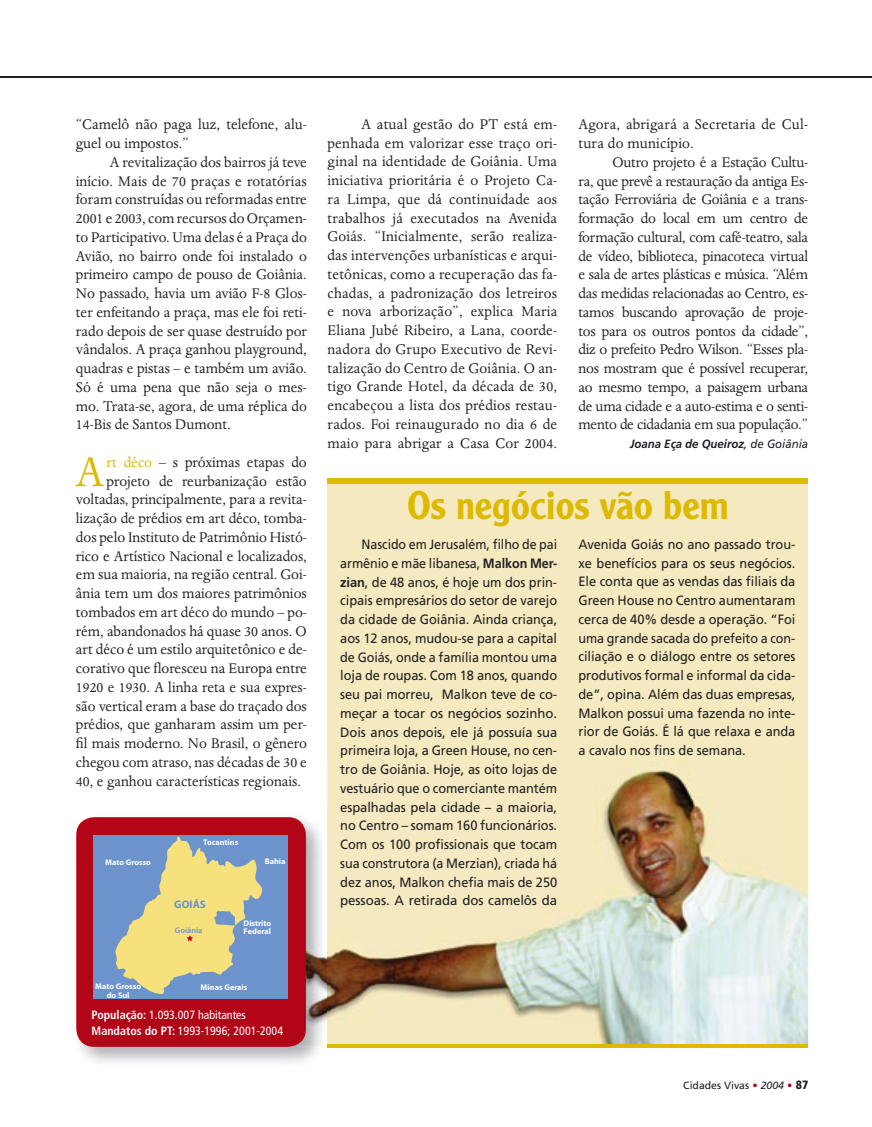
<style>
.page{position:relative;width:872px;height:1127px;background:#fff}
.page>*{position:absolute;margin:0;border:0;box-sizing:border-box;transform-origin:0 0}
.t1{font:47.7px "Dante MT Std";color:#ddb900;scale:.95 1}
.t2{font:500 39px "Clearface Gothic LT Std";color:#ddb900}
.t3{font:16.2px/18.8px "Dante MT Std";color:#212125;text-align:justify;scale:.95 1}
.t4{font:13.5px/18.8px "Frutiger LT Std";letter-spacing:-.005em;color:#212125;text-align:justify;scale:.92 1}
.t5{font:13.5px/18.8px "Frutiger LT Std";letter-spacing:-.005em;color:#212125;text-align:justify;scale:.95 1}
.t6{font:condensed 12px/16.5px "Frutiger LT Std";color:#fff}
.t7{font:italic 700 12px "Frutiger LT Std";color:#212125;scale:.95 1}
.t8{font:700 10.95px "Myriad Pro";color:#6c93cc}
.t9{font:10.5px "Frutiger LT Std";color:#212125}
.t10{font:700 8.25px/8.2px "Myriad Pro";color:#fff}
.t11{font:600 8.25px "Myriad Pro";color:#6c93cc}
.s1{color:#ddb900}
.s2{font-weight:700}
.s3{font-weight:400}
.s4{font-weight:900;color:#b20518}
.s5{font-style:italic}
.s6{font-weight:900;font-size:12px}
</style>
<div class="page">
<hr style="left:0;top:76px;width:872px;height:1px;background:#212125">
<div style="left:327px;top:481px;width:481px;height:565px;background:#f5eabf"></div>
<img style="left:327px;top:760px;width:481px;height:284px">
<img style="left:297px;top:817px;width:30px;height:230px">
<img style="left:327px;top:811px;width:4px;height:233px">
<div style="left:76px;top:817px;width:230px;height:230px;background:#b20518;border-radius:18px"></div>
<div style="left:327px;top:478px;width:481px;height:6px;background:#ddb900"></div>
<hr style="left:327px;top:1044px;width:481px;height:4px;background:#ddb900">
<div style="left:93px;top:836px;width:194px;height:163px;background:#6c93cc"></div>
<svg style="left:115px;top:837px;width:148px;height:157px"></svg>
<p class="t3" style="left:76px;top:115px;width:244px">“Camelô não paga luz, telefone, alu&shy;guel ou impostos.”</p>
<p class="t3" style="left:76px;top:153px;width:245px;text-indent:34px">A revitalização dos bairros já teve início. Mais de 70 praças e rotatórias foram construídas ou reformadas entre 2001 e 2003, com recursos do Orçamen&shy;to Participativo. Uma delas é a Praça do Avião, no bairro onde foi instalado o primeiro campo de pouso de Goiânia.<br>No passado, havia um avião F-8 Glos&shy;ter enfeitando a praça, mas ele foi reti&shy;rado depois de ser quase destruído por vândalos. A praça ganhou playground, quadras e pistas – e também um avião.<br>Só é uma pena que não seja o mes&shy;mo. Trata-se, agora, de uma réplica do 14-Bis de Santos Dumont.</p>
<h1 class="t1" style="left:76px;top:443px;width:31px">A</h1>
<p class="t3" style="left:106px;top:453px;width:212px"><span class="s1">rt déco</span> – s próximas etapas do</p>
<p class="t3" style="left:106px;top:471px;width:212px">projeto de reurbanização estão</p>
<p class="t3" style="left:76px;top:490px;width:244px">voltadas, principalmente, para a revita-</p>
<p class="t3" style="left:76px;top:509px;width:244px">lização de prédios em art déco, tomba-</p>
<p class="t3" style="left:76px;top:528px;width:244px">dos pelo Instituto de Patrimônio Histó-</p>
<p class="t3" style="left:76px;top:546px;width:244px">rico e Artístico Nacional e localizados,</p>
<p class="t3" style="left:76px;top:565px;width:244px">em sua maioria, na região central. Goi-</p>
<p class="t3" style="left:76px;top:584px;width:244px">ânia tem um dos maiores patrimônios</p>
<p class="t3" style="left:76px;top:603px;width:244px">tombados em art déco do mundo – po-</p>
<p class="t3" style="left:76px;top:621px;width:244px">rém, abandonados há quase 30 anos. O</p>
<p class="t3" style="left:76px;top:640px;width:245px">art déco é um estilo arquitetônico e de-</p>
<p class="t3" style="left:76px;top:659px;width:244px">corativo que floresceu na Europa entre</p>
<p class="t3" style="left:76px;top:678px;width:244px">1920 e 1930. A linha reta e sua expres-</p>
<p class="t3" style="left:76px;top:696px;width:244px">são vertical eram a base do traçado dos</p>
<p class="t3" style="left:76px;top:715px;width:244px">prédios, que ganharam assim um per-</p>
<p class="t3" style="left:76px;top:734px;width:244px">fil mais moderno. No Brasil, o gênero</p>
<p class="t3" style="left:76px;top:753px;width:244px">chegou com atraso, nas décadas de 30 e</p>
<p class="t3" style="left:76px;top:771px;width:238px">40, e ganhou características regionais.</p>
<p class="t10" style="left:203px;top:839px;width:37px">Tocantins</p>
<p class="t10" style="left:105px;top:858px;width:47px">Mato Grosso</p>
<p class="t10" style="left:265px;top:857px;width:22px">Bahia</p>
<p class="t8" style="left:174px;top:898px;width:33px">GOIÁS</p>
<p class="t11" style="left:175px;top:925px;width:29px">Goiânia</p>
<p class="t10" style="left:244px;top:919px;width:29px">Distrito<br>Federal</p>
<p class="t10" style="left:95px;top:982px;width:47px">Mato Grosso</p>
<p class="t10" style="left:201px;top:983px;width:48px">Minas Gerais</p>
<p class="t10" style="left:107px;top:991px;width:24px">do Sul</p>
<p class="t6" style="left:92px;top:1006px;width:193px"><span class="s2">População:</span> 1.093.007 habitantes<br><span class="s2">Mandatos do PT:</span> 1993-1996; 2001-2004</p>
<p class="t3" style="left:327px;top:115px;width:243px;text-indent:34px">A atual gestão do PT está em&shy;penhada em valorizar esse traço ori&shy;ginal na identidade de Goiânia. Uma iniciativa prioritária é o Projeto Ca&shy;ra Limpa, que dá continuidade aos trabalhos já executados na Avenida Goiás. “Inicialmente, serão realiza&shy;das intervenções urbanísticas e arqui&shy;tetônicas, como a recuperação das fa&shy;chadas, a padronização dos letreiros e nova arborização”, explica Maria Eliana Jubé Ribeiro, a Lana, coorde&shy;nadora do Grupo Executivo de Revi&shy;talização do Centro de Goiânia. O an&shy;tigo Grande Hotel, da década de 30, encabeçou a lista dos prédios restau&shy;rados. Foi reinaugurado no dia 6 de maio para abrigar a Casa Cor 2004.</p>
<p class="t3" style="left:578px;top:115px;width:243px">Agora, abrigará a Secretaria de Cul&shy;tura do município.</p>
<p class="t3" style="left:578px;top:153px;width:243px;text-indent:34px">Outro projeto é a Estação Cultu&shy;ra, que prevê a restauração da antiga Es&shy;tação Ferroviária de Goiânia e a trans&shy;formação do local em um centro de formação cultural, com café-teatro, sala de vídeo, biblioteca, pinacoteca virtual e sala de artes plásticas e música. “Além das medidas relacionadas ao Centro, es&shy;tamos buscando aprovação de proje&shy;tos para os outros pontos da cidade”, diz o prefeito Pedro Wilson. “Esses pla&shy;nos mostram que é possível recuperar, ao mesmo tempo, a paisagem urbana de uma cidade e a auto-estima e o senti&shy;mento de cidadania em sua população.”</p>
<p class="t7" style="left:630px;top:437px;width:189px">Joana Eça de Queiroz<span class="s3">, de Goiânia</span></p>
<h2 class="t2" style="left:407px;top:481px;width:323px">Os negócios vão bem</h2>
<p class="t4" style="left:340px;top:535px;width:237px;text-indent:21px">Nascido em Jerusalém, filho de pai armênio e mãe libanesa, <span class="s2">Malkon Mer&shy;zian</span>, de 48 anos, é hoje um dos prin&shy;cipais empresários do setor de varejo da cidade de Goiânia. Ainda criança, aos 12 anos, mudou-se para a capital de Goiás, onde a família montou uma loja de roupas. Com 18 anos, quando seu pai morreu, Malkon teve de co&shy;meçar a tocar os negócios sozinho.<br>Dois anos depois, ele já possuía sua primeira loja, a Green House, no cen&shy;tro de Goiânia. Hoje, as oito lojas de vestuário que o comerciante mantém espalhadas pela cidade – a maioria, no Centro – somam 160 funcionários.<br>Com os 100 profissionais que tocam sua construtora (a Merzian), criada há dez anos, Malkon chefia mais de 250 pessoas. A retirada dos camelôs da</p>
<p class="t5" style="left:578px;top:535px;width:230px">Avenida Goiás no ano passado trou&shy;xe benefícios para os seus negócios.<br>Ele conta que as vendas das filiais da Green House no Centro aumentaram cerca de 40% desde a operação. “Foi uma grande sacada do prefeito a con&shy;ciliação e o diálogo entre os setores produtivos formal e informal da cida&shy;de”, opina. Além das duas empresas, Malkon possui uma fazenda no inte&shy;rior de Goiás. É lá que relaxa e anda a cavalo nos fins de semana.</p>
<p class="t9" style="left:683px;top:1079px;width:126px">Cidades Vivas <span class="s4">•</span> <span class="s5">2004</span> <span class="s4">•</span> <span class="s6">87</span></p>
</div>
